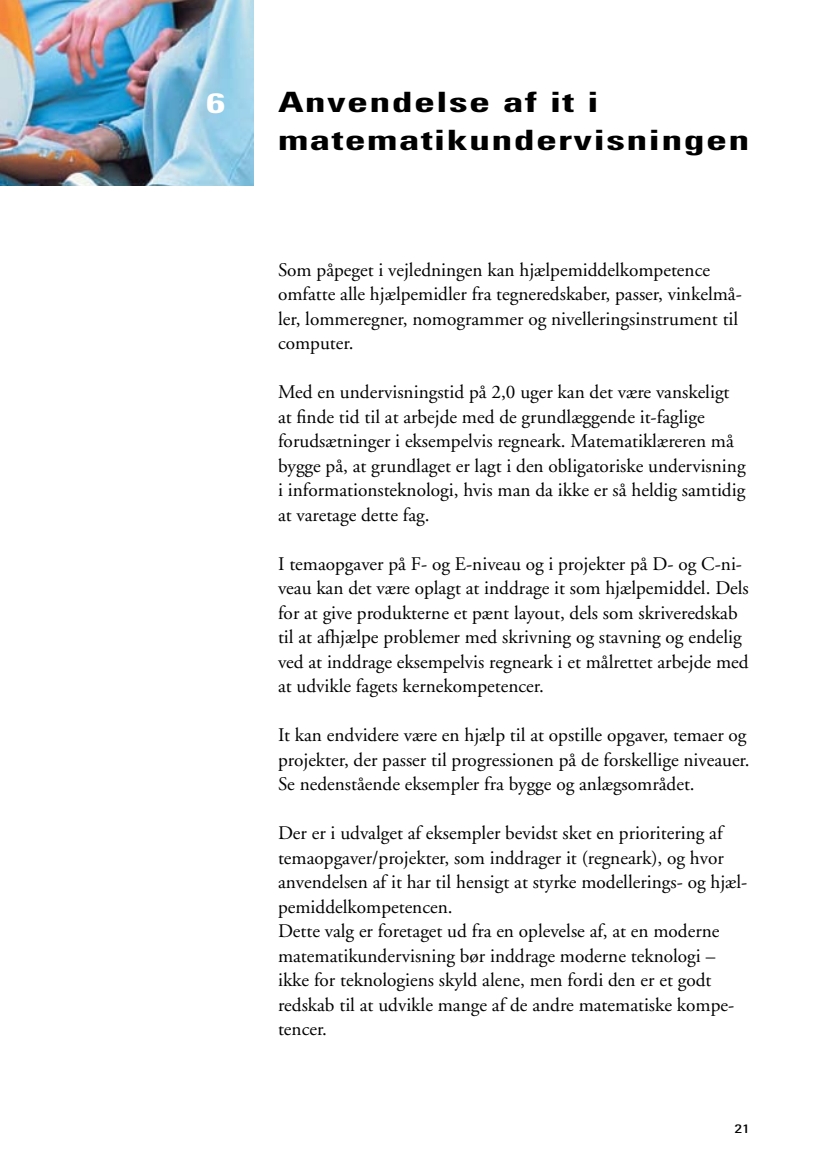
<style>
.page{position:relative;width:834px;height:1176px;background:#fff}
.page>*{position:absolute;margin:0;border:0;box-sizing:border-box;transform-origin:0 0}
.t1{font:700 condensed 28px/38.5px "Univers";letter-spacing:.03em;color:#000;scale:1.5 1}
.t2{font:700 condensed 28px "Univers";color:#fff;scale:1.5 1}
.t3{font:19.25px/24.5px "Adobe Garamond";color:#000}
.t4{font:condensed 12.25px "Univers";color:#000;scale:1.4 1}
</style>
<div class="page">
<img style="left:0;top:0;width:253px;height:186px">
<h1 class="t2" style="left:206px;top:86px;width:14px">6</h1>
<h1 class="t1" style="left:278px;top:82px;width:316px">Anvendelse af it i matematikundervisningen</h1>
<p class="t3" style="left:278px;top:258px;width:465px">Som påpeget i vejledningen kan hjælpemiddelkompetence omfatte alle hjælpemidler fra tegneredskaber, passer, vinkelmå&shy;ler, lommeregner, nomogrammer og nivelleringsinstrument til computer.</p>
<p class="t3" style="left:278px;top:380px;width:469px">Med en undervisningstid på 2,0 uger kan det være vanskeligt at finde tid til at arbejde med de grundlæggende it-faglige forudsætninger i eksempelvis regneark. Matematiklæreren må bygge på, at grundlaget er lagt i den obligatoriske undervisning i informationsteknologi, hvis man da ikke er så heldig samtidig at varetage dette fag.</p>
<p class="t3" style="left:278px;top:552px;width:472px">I temaopgaver på F- og E-niveau og i projekter på D- og C-ni&shy;veau kan det være oplagt at inddrage it som hjælpemiddel. Dels for at give produkterne et pænt layout, dels som skriveredskab til at afhjælpe problemer med skrivning og stavning og endelig ved at inddrage eksempelvis regneark i et målrettet arbejde med at udvikle fagets kernekompetencer.</p>
<p class="t3" style="left:278px;top:723px;width:473px">It kan endvidere være en hjælp til at opstille opgaver, temaer og projekter, der passer til progressionen på de forskellige niveauer.<br>Se nedenstående eksempler fra bygge og anlægsområdet.</p>
<p class="t3" style="left:278px;top:821px;width:471px">Der er i udvalget af eksempler bevidst sket en prioritering af temaopgaver/projekter, som inddrager it (regneark), og hvor anvendelsen af it har til hensigt at styrke modellerings- og hjæl&shy;pemiddelkompetencen.<br>Dette valg er foretaget ud fra en oplevelse af, at en moderne matematikundervisning bør inddrage moderne teknologi – ikke for teknologiens skyld alene, men fordi den er et godt redskab til at udvikle mange af de andre matematiske kompe&shy;tencer.</p>
<p class="t4" style="left:734px;top:1121px;width:12px">21</p>
</div>
